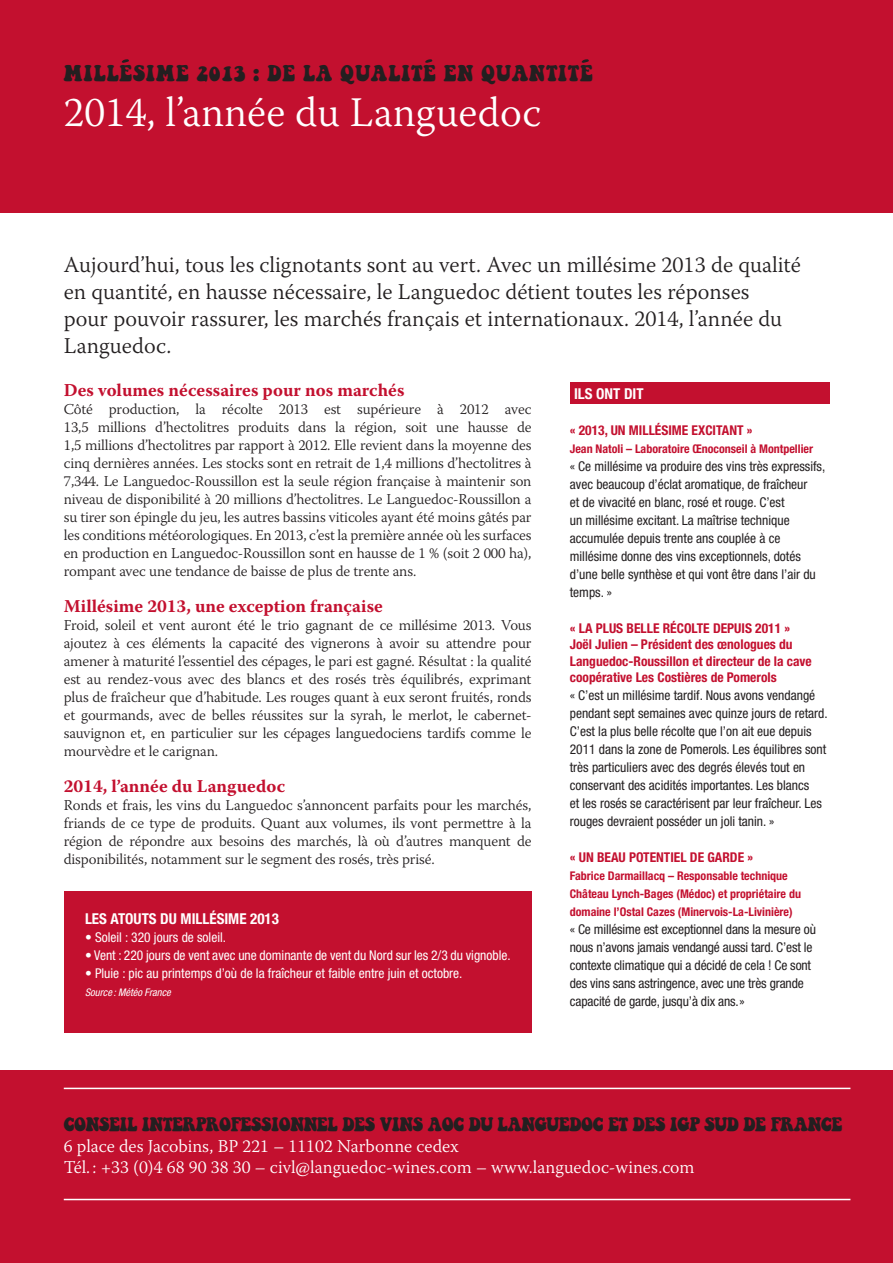
<style>
.page{position:relative;width:893px;height:1263px;background:#fff}
.page>*{position:absolute;margin:0;border:0;box-sizing:border-box;transform-origin:0 0}
.t1{font:300 42px "Warnock Pro";color:#fff}
.t2{font:300 22.5px/27px "Warnock Pro";color:#231f20}
.t3{font:21px "Keepon Truckin";letter-spacing:.045em;color:#231f20}
.t4{font:300 18px "Warnock Pro";color:#fff}
.t5{font:700 18px "Warnock Pro";color:#c3102f}
.t6{font:18px "Keepon Truckin";letter-spacing:-.015em;color:#231f20}
.t7{font:300 15px/18px "Warnock Pro";letter-spacing:-.01em;color:#231f20;text-align:justify}
.t8{font:700 condensed 15px "Helvetica Neue";color:#fff}
.t9{font:condensed 13.5px/18px "Helvetica Neue";color:#231f20}
.t10{font:700 condensed 13.5px/16.5px "Helvetica Neue";color:#c3102f}
.t11{font:condensed 13.5px "Helvetica Neue";color:#fff}
.t12{font:700 condensed 12px/18px "Helvetica Neue";color:#c3102f}
.t13{font:italic condensed 10.5px "Helvetica Neue";color:#fff}
</style>
<div class="page">
<hr style="left:892px;top:0;width:1px;height:1263px;background:#c3102f">
<div style="left:0;top:1070px;width:893px;height:193px;background:#c3102f"></div>
<hr style="left:64px;top:1199px;width:786px;height:1px;background:#fff">
<hr style="left:64px;top:1088px;width:786px;height:1px;background:#fff">
<div style="left:64px;top:891px;width:467px;height:142px;background:#c3102f"></div>
<div style="left:0;top:0;width:893px;height:213px;background:#c3102f"></div>
<div style="left:570px;top:383px;width:259px;height:21px;background:#c3102f"></div>
<svg style="left:122px;top:59px;width:7px;height:4px"></svg>
<svg style="left:425px;top:59px;width:7px;height:4px"></svg>
<svg style="left:582px;top:59px;width:7px;height:4px"></svg>
<p class="t3" style="left:64px;top:64px;width:530px">MILLESIME 2013 : DE LA QUALITE EN QUANTITE</p>
<p class="t1" style="left:64px;top:87px;width:479px">2014, l’année du Languedoc</p>
<p class="t2" style="left:64px;top:250px;width:738px">Aujourd’hui, tous les clignotants sont au vert. Avec un millésime 2013 de qualité en quantité, en hausse nécessaire, le Languedoc détient toutes les réponses<br>pour pouvoir rassurer, les marchés français et internationaux. 2014, l’année du Languedoc.</p>
<p class="t5" style="left:64px;top:379px;width:342px">Des volumes nécessaires pour nos marchés</p>
<p class="t7" style="left:64px;top:400px;width:469px">Côté production, la récolte 2013 est supérieure à 2012 avec 13,5 millions d’hectolitres produits dans la région, soit une hausse de 1,5 millions d’hectolitres par rapport à 2012. Elle revient dans la moyenne des cinq dernières années. Les stocks sont en retrait de 1,4 millions d’hectolitres à 7,344. Le Languedoc-Roussillon est la seule région française à maintenir son niveau de disponibilité à 20 millions d’hectolitres. Le Languedoc-Roussillon a su tirer son épingle du jeu, les autres bassins viticoles ayant été moins gâtés par les conditions météorologiques. En 2013, c’est la première année où les surfaces en production en Languedoc-Roussillon sont en hausse de 1 % (soit 2 000 ha), rompant avec une tendance de baisse de plus de trente ans.</p>
<p class="t5" style="left:64px;top:595px;width:321px">Millésime 2013, une exception française</p>
<p class="t7" style="left:64px;top:616px;width:469px">Froid, soleil et vent auront été le trio gagnant de ce millésime 2013. Vous ajoutez à ces éléments la capacité des vignerons à avoir su attendre pour amener à maturité l’essentiel des cépages, le pari est gagné. Résultat : la qualité est au rendez-vous avec des blancs et des rosés très équilibrés, exprimant plus de fraîcheur que d’habitude. Les rouges quant à eux seront fruités, ronds et gourmands, avec de belles réussites sur la syrah, le merlot, le cabernet&shy;sauvignon et, en particulier sur les cépages languedociens tardifs comme le mourvèdre et le carignan.</p>
<p class="t5" style="left:64px;top:775px;width:223px">2014, l’année du Languedoc</p>
<p class="t7" style="left:64px;top:796px;width:469px">Ronds et frais, les vins du Languedoc s’annoncent parfaits pour les marchés, friands de ce type de produits. Quant aux volumes, ils vont permettre à la région de répondre aux besoins des marchés, là où d’autres manquent de disponibilités, notamment sur le segment des rosés, très prisé.</p>
<p class="t8" style="left:574px;top:384px;width:71px">ILS ONT DIT</p>
<p class="t10" style="left:570px;top:421px;width:184px">« 2013, UN MILLÉSIME EXCITANT »</p>
<p class="t12" style="left:570px;top:439px;width:245px">Jean Natoli – Laboratoire Œnoconseil à Montpellier</p>
<p class="t9" style="left:570px;top:457px;width:257px">« Ce millésime va produire des vins très expressifs, avec beaucoup d’éclat aromatique, de fraîcheur<br>et de vivacité en blanc, rosé et rouge. C’est<br>un millésime excitant. La maîtrise technique accumulée depuis trente ans couplée à ce millésime donne des vins exceptionnels, dotés d’une belle synthèse et qui vont être dans l’air du temps. »</p>
<p class="t10" style="left:570px;top:619px;width:222px">« LA PLUS BELLE RÉCOLTE DEPUIS 2011 »</p>
<p class="t10" style="left:570px;top:636px;width:244px">Joël Julien – Président des œnologues du<br>Languedoc-Roussillon et directeur de la cave coopérative Les Costières de Pomerols</p>
<p class="t9" style="left:570px;top:686px;width:259px">« C’est un millésime tardif. Nous avons vendangé pendant sept semaines avec quinze jours de retard.<br>C’est la plus belle récolte que l’on ait eue depuis 2011 dans la zone de Pomerols. Les équilibres sont très particuliers avec des degrés élevés tout en conservant des acidités importantes. Les blancs<br>et les rosés se caractérisent par leur fraîcheur. Les rouges devraient posséder un joli tanin. »</p>
<p class="t10" style="left:570px;top:849px;width:185px">« UN BEAU POTENTIEL DE GARDE »</p>
<p class="t12" style="left:570px;top:867px;width:233px">Fabrice Darmaillacq – Responsable technique<br>Château Lynch-Bages (Médoc) et propriétaire du domaine l’Ostal Cazes (Minervois-La-Livinière)</p>
<p class="t9" style="left:570px;top:920px;width:248px">« Ce millésime est exceptionnel dans la mesure où nous n’avons jamais vendangé aussi tard. C’est le contexte climatique qui a décidé de cela ! Ce sont des vins sans astringence, avec une très grande capacité de garde, jusqu’à dix ans.»</p>
<p class="t8" style="left:85px;top:909px;width:195px">LES ATOUTS DU MILLÉSIME 2013</p>
<p class="t11" style="left:85px;top:929px;width:143px">• Soleil : 320 jours de soleil.</p>
<p class="t11" style="left:85px;top:947px;width:427px">• Vent : 220 jours de vent avec une dominante de vent du Nord sur les 2/3 du vignoble.</p>
<p class="t11" style="left:85px;top:965px;width:379px">• Pluie : pic au printemps d’où de la fraîcheur et faible entre juin et octobre.</p>
<p class="t13" style="left:85px;top:986px;width:87px">Source : Météo France</p>
<p class="t6" style="left:64px;top:1116px;width:780px">CONSEIL INTERPROFESSIONNEL DES VINS AOC DU LANGUEDOC ET DES IGP SUD DE FRANCE</p>
<p class="t4" style="left:64px;top:1135px;width:396px">6 place des Jacobins, BP 221 – 11102 Narbonne cedex</p>
<p class="t4" style="left:64px;top:1156px;width:632px">Tél. : +33 (0)4 68 90 38 30 – civl@languedoc-wines.com – www.languedoc-wines.com</p>
</div>
